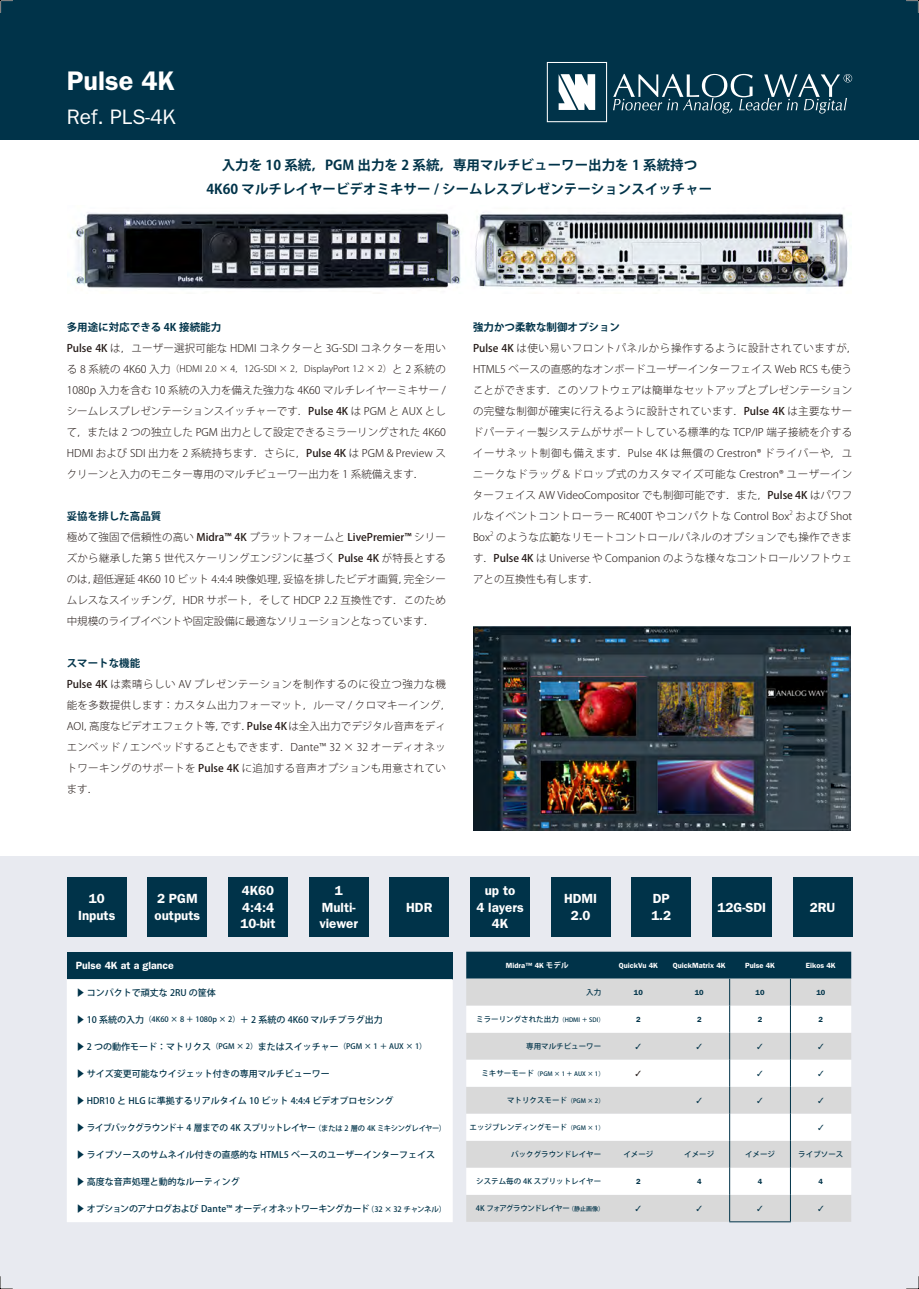
<style>
.page{position:relative;width:919px;height:1289px;background:#fff}
.page>*{position:absolute;margin:0;border:0;box-sizing:border-box;transform-origin:0 0}
.t1{font:600 27px "Franklin Gothic";color:#fff}
.t2{font:21px "Franklin Gothic";color:#fff}
.t3{font:700 13.5px/23.7px "Koz Go Pro";color:#003349;text-align:center}
.t4{font:600 13.35px/16.6px "Franklin Gothic";color:#fff;text-align:center}
.t5{font:300 10.5px/21px "Koz Go Pro";letter-spacing:.025em;color:#231916}
.t6{font:300 10.5px/21px "Koz Go Pro";letter-spacing:.005em;color:#231916}
.t7{font:600 10.5px "Franklin Gothic";color:#fff}
.t8{font:500 9px "Koz Go Pro";color:#003349}
.t9{font:300 9px "Koz Go Pro";color:#231916}
.t10{font:500 9px "Koz Go Pro";letter-spacing:-.055em;color:#003349}
.t11{font:500 9px "Koz Go Pro";letter-spacing:-.045em;color:#003349}
.t12{font:500 7.5px "Koz Go Pro";color:#003349}
.t13{font:600 7.5px "Franklin Gothic";color:#fff}
.t14{font:500 7.5px "Koz Go Pro";letter-spacing:-.055em;color:#003349}
.t15{font:600 7.5px "Franklin Gothic";color:#003349}
.t16{font:300 6.15px "Koz Go Pro";color:#231916}
.t17{font:500 6px "Koz Go Pro";color:#003349}
.s1{font-weight:700;color:#003349}
.s2{font-weight:500}
.s3{font-size:10.5px}
.s4{font-size:7.5px}
.s5{font-family:"Koz Go Pro";font-weight:700}
.s6{font-size:6px}
</style>
<div class="page">
<div style="left:0;top:0;width:918px;height:140px;background:#003349"></div>
<div style="left:0;top:856px;width:918px;height:432px;background:#e8eaf0"></div>
<div style="left:67px;top:952px;width:385px;height:27px;background:#003349"></div>
<div style="left:67px;top:980px;width:385px;height:242px;background:#fff"></div>
<hr style="left:729px;top:1221px;width:61px;height:1px;background:#003349">
<svg style="left:546px;top:62px;width:61px;height:60px"></svg>
<svg style="left:613px;top:74px;width:239px;height:40px"></svg>
<img style="left:74px;top:212px;width:774px;height:78px">
<div style="left:67px;top:877px;width:60px;height:60px;background:#003349"></div>
<div style="left:147px;top:877px;width:60px;height:60px;background:#003349"></div>
<div style="left:228px;top:877px;width:60px;height:60px;background:#003349"></div>
<div style="left:309px;top:877px;width:59px;height:60px;background:#003349"></div>
<div style="left:389px;top:877px;width:60px;height:60px;background:#003349"></div>
<div style="left:470px;top:877px;width:60px;height:60px;background:#003349"></div>
<div style="left:550px;top:877px;width:60px;height:60px;background:#003349"></div>
<div style="left:631px;top:877px;width:60px;height:60px;background:#003349"></div>
<div style="left:712px;top:877px;width:59px;height:60px;background:#003349"></div>
<div style="left:792px;top:877px;width:60px;height:60px;background:#003349"></div>
<img style="left:473px;top:626px;width:377px;height:204px">
<svg style="left:0;top:0;width:13px;height:13px"></svg>
<svg style="left:0;top:1276px;width:14px;height:13px"></svg>
<svg style="left:906px;top:0;width:13px;height:14px"></svg>
<svg style="left:905px;top:1275px;width:14px;height:14px"></svg>
<svg style="left:466px;top:951px;width:385px;height:270px;background:#d2d7da"></svg>
<h1 class="t1" style="left:67px;top:64px;width:109px">Pulse 4K</h1>
<h2 class="t2" style="left:67px;top:104px;width:110px">Ref. PLS-4K</h2>
<p class="t3" style="left:206px;top:154px;width:507px">入力を 10 系統，PGM 出力を 2 系統，専用マルチビューワー出力を 1 系統持つ<br>4K60 マルチレイヤービデオミキサー / シームレスプレゼンテーションスイッチャー</p>
<p class="t6" style="left:67px;top:316px;width:380px"><span class="s1">多用途に対応できる 4K 接続能力<br></span><span class="s2">Pulse 4K</span> は，ユーザー選択可能な HDMI コネクターと 3G-SDI コネクターを用い</p>
<p class="t9" style="left:67px;top:363px;width:380px"><span class="s3">る 8 系統の 4K60 入力</span>（HDMI 2.0 × 4，12G-SDI × 2，DisplayPort 1.2 × 2）<span class="s3">と 2 系統の</span></p>
<p class="t6" style="left:67px;top:379px;width:381px;text-align:justify">1080p 入力を含む 10 系統の入力を備えた強力な 4K60 マルチレイヤーミキサー /シームレスプレゼンテーションスイッチャーです．<span class="s2">Pulse 4K</span> は PGM と AUX として，または 2 つの独立した PGM 出力として設定できるミラーリングされた 4K60<br>HDMI および SDI 出力を 2 系統持ちます．さらに，<span class="s2">Pulse 4K</span> は PGM &amp; Preview スクリーンと入力のモニター専用のマルチビューワー出力を 1 系統備えます．</p>
<p class="t6" style="left:67px;top:505px;width:380px"><span class="s1">妥協を排した高品質<br></span>極めて強固で信頼性の高い <span class="s2">Midra™ 4K</span> プラットフォームと <span class="s2">LivePremier™</span> シリーズから継承した第 5 世代スケーリングエンジンに基づく <span class="s2">Pulse 4K</span> が特長とするのは，超低遅延 4K60 10 ビット 4:4:4 映像処理，妥協を排したビデオ画質，完全シームレスなスイッチング，HDR サポート，そして HDCP 2.2 互換性です．このため中規模のライブイベントや固定設備に最適なソリューションとなっています．</p>
<p class="t5" style="left:67px;top:652px;width:386px"><span class="s1">スマートな機能<br></span><span class="s2">Pulse 4K</span> は素晴らしい AV プレゼンテーションを制作するのに役立つ強力な機能を多数提供します：カスタム出力フォーマット，ルーマ / クロマキーイング，AOI，高度なビデオエフェクト等，です．<span class="s2">Pulse 4K</span>は全入出力でデジタル音声をディエンベッド / エンベッドすることもできます．Dante™ 32 × 32 オーディオネットワーキングのサポートを <span class="s2">Pulse 4K</span> に追加する音声オプションも用意されています．</p>
<p class="t5" style="left:473px;top:316px;width:386px"><span class="s1">強力かつ柔軟な制御オプション<br></span><span class="s2">Pulse 4K</span> は使い易いフロントパネルから操作するように設計されていますが，HTML5 ベースの直感的なオンボードユーザーインターフェイス Web RCS も使うことができます．このソフトウェアは簡単なセットアップとプレゼンテーションの完璧な制御が確実に行えるように設計されています．<span class="s2">Pulse 4K</span> は主要なサードパーティー製システムがサポートしている標準的な TCP/IP 端子接続を介するイーサネット制御も備えます．Pulse 4K は無償の Crestron® ドライバーや，ユニークなドラッグ＆ドロップ式のカスタマイズ可能な Crestron® ユーザーインターフェイス AW VideoCompositor でも制御可能です．また，<span class="s2">Pulse 4K</span> はパワフルなイベントコントローラー RC400T やコンパクトな Control Box</p>
<p class="t16" style="left:789px;top:508px;width:5px">2</p>
<p class="t6" style="left:795px;top:505px;width:58px">および Shot</p>
<p class="t6" style="left:473px;top:526px;width:19px">Box</p>
<p class="t16" style="left:490px;top:529px;width:5px">2</p>
<p class="t6" style="left:473px;top:526px;width:380px;text-align:justify;text-indent:23px">のような広範なリモートコントロールパネルのオプションでも操作できます．<span class="s2">Pulse 4K</span> は Universe や Companion のような様々なコントロールソフトウェアとの互換性も有します．</p>
<p class="t4" style="left:78px;top:890px;width:39px">10<br>Inputs</p>
<p class="t4" style="left:155px;top:890px;width:47px;text-align:left">2 PGM outputs</p>
<p class="t4" style="left:240px;top:881px;width:36px;text-align:justify">4K60<br>4:4:4<br>10-bit</p>
<p class="t4" style="left:319px;top:881px;width:40px">1<br>Multi&shy;viewer</p>
<p class="t4" style="left:406px;top:898px;width:28px">HDR</p>
<p class="t7" style="left:76px;top:959px;width:100px">Pulse 4K at a glance</p>
<p class="t8" style="left:76px;top:986px;width:142px">▶ コンパクトで頑丈な 2RU の筐体</p>
<p class="t8" style="left:76px;top:1013px;width:308px">▶ 10 系統の入力<span class="s4">（4K60 × 8 ＋ 1080p × 2）</span>＋ 2 系統の 4K60 マルチプラグ出力</p>
<p class="t8" style="left:76px;top:1040px;width:352px">▶ 2 つの動作モード：マトリクス<span class="s4">（PGM × 2）</span>またはスイッチャー<span class="s4">（PGM × 1 ＋ AUX × 1）</span></p>
<p class="t8" style="left:76px;top:1067px;width:256px">▶ サイズ変更可能なウイジェット付きの専用マルチビューワー</p>
<p class="t8" style="left:76px;top:1094px;width:319px">▶ HDR10 と HLG に準拠するリアルタイム 10 ビット 4:4:4 ビデオプロセシング</p>
<p class="t10" style="left:76px;top:1121px;width:372px">▶ ライブバックグラウンド＋ 4 層までの 4K スプリットレイヤー<span class="s4">（または 2 層の 4K ミキシングレイヤー）</span></p>
<p class="t8" style="left:76px;top:1148px;width:361px">▶ ライブソースのサムネイル付きの直感的な HTML5 ベースのユーザーインターフェイス</p>
<p class="t8" style="left:76px;top:1175px;width:166px">▶ 高度な音声処理と動的なルーティング</p>
<p class="t11" style="left:76px;top:1202px;width:372px">▶ オプションのアナログおよび Dante™ オーディオネットワーキングカード<span class="s4">（32 × 32 チャンネル）</span></p>
<p class="t4" style="left:476px;top:881px;width:49px">up to<br>4 layers<br>4K</p>
<p class="t4" style="left:564px;top:890px;width:35px">HDMI<br>2.0</p>
<p class="t4" style="left:651px;top:890px;width:21px;text-align:left">DP<br>1.2</p>
<p class="t4" style="left:717px;top:898px;width:50px">12G-SDI</p>
<p class="t4" style="left:809px;top:898px;width:27px">2RU</p>
<p class="t13" style="left:506px;top:960px;width:64px">Midra™ 4K <span class="s5">モデル</span></p>
<p class="t13" style="left:619px;top:960px;width:41px">QuickVu 4K</p>
<p class="t13" style="left:672px;top:960px;width:54px">QuickMatrix 4K</p>
<p class="t13" style="left:745px;top:960px;width:31px">Pulse 4K</p>
<p class="t13" style="left:805px;top:960px;width:31px">Eikos 4K</p>
<p class="t12" style="left:586px;top:987px;width:16px">入力</p>
<p class="t15" style="left:634px;top:987px;width:10px">10</p>
<p class="t15" style="left:694px;top:987px;width:10px">10</p>
<p class="t15" style="left:755px;top:987px;width:10px">10</p>
<p class="t15" style="left:816px;top:987px;width:10px">10</p>
<p class="t12" style="left:476px;top:1014px;width:129px">ミラーリングされた出力<span class="s6">（HDMI ＋ SDI）</span></p>
<p class="t15" style="left:636px;top:1014px;width:6px">2</p>
<p class="t15" style="left:697px;top:1014px;width:6px">2</p>
<p class="t15" style="left:757px;top:1014px;width:6px">2</p>
<p class="t15" style="left:818px;top:1014px;width:6px">2</p>
<p class="t12" style="left:526px;top:1041px;width:76px">専用マルチビューワー</p>
<p class="t17" style="left:481px;top:1069px;width:124px"><span class="s4">ミキサーモード</span>（PGM × 1 ＋ AUX × 1）</p>
<p class="t12" style="left:507px;top:1095px;width:99px">マトリクスモード<span class="s6">（PGM × 2）</span></p>
<p class="t12" style="left:469px;top:1122px;width:136px">エッジブレンディングモード<span class="s6">（PGM × 1）</span></p>
<p class="t12" style="left:511px;top:1149px;width:91px">バックグラウンドレイヤー</p>
<p class="t12" style="left:623px;top:1149px;width:31px">イメージ</p>
<p class="t12" style="left:684px;top:1149px;width:31px">イメージ</p>
<p class="t12" style="left:745px;top:1149px;width:31px">イメージ</p>
<p class="t12" style="left:798px;top:1149px;width:46px">ライブソース</p>
<p class="t12" style="left:476px;top:1176px;width:126px">システム毎の 4K スプリットレイヤー</p>
<p class="t15" style="left:636px;top:1176px;width:6px">2</p>
<p class="t15" style="left:697px;top:1176px;width:6px">4</p>
<p class="t15" style="left:757px;top:1176px;width:6px">4</p>
<p class="t15" style="left:818px;top:1176px;width:6px">4</p>
<p class="t14" style="left:476px;top:1203px;width:130px">4K フォアグラウンドレイヤー<span class="s6">（静止画像）</span></p>
</div>
